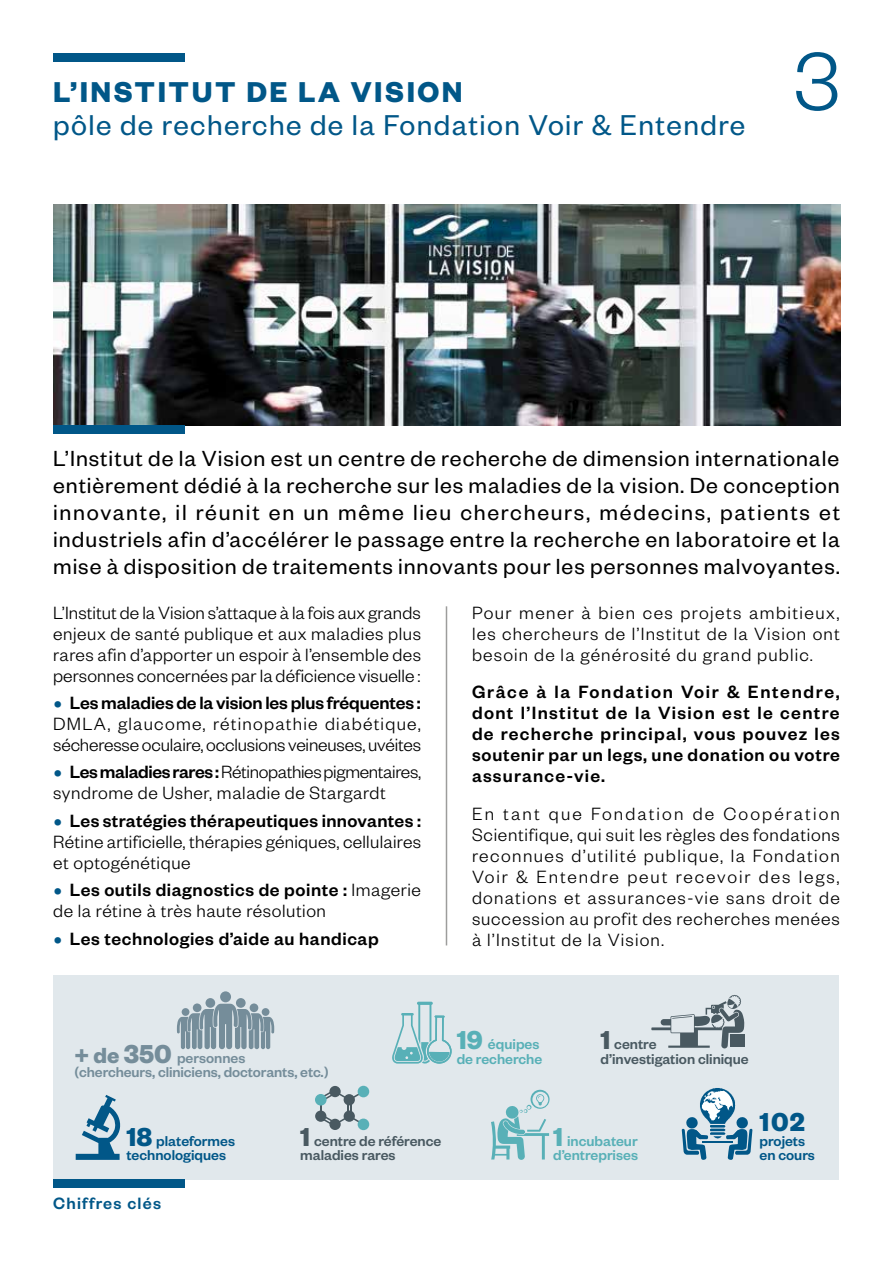
<style>
.page{position:relative;width:893px;height:1263px;background:#fff}
.page>*{position:absolute;margin:0;border:0;box-sizing:border-box;transform-origin:0 0}
.t1{font:300 90px "Founders Grotesk";color:#015788}
.t2{font:31.5px "Founders Grotesk";letter-spacing:.045em;color:#015788}
.t3{font:700 31.5px "Founders Grotesk";letter-spacing:.08em;color:#015788}
.t4{font:700 28.5px "Founders Grotesk";color:#015788}
.t5{font:24px/27px "Founders Grotesk";letter-spacing:.04em;color:#000;text-align:justify}
.t6{font:300 19.5px/21px "Founders Grotesk";letter-spacing:.025em;color:#000;text-align:justify}
.t7{font:500 19.5px/21px "Founders Grotesk";letter-spacing:.04em;color:#000;text-align:justify}
.t8{font:500 18px "Founders Grotesk";letter-spacing:.07em;color:#015788}
.t9{font:500 15.6px/14.2px "Founders Grotesk";color:#495961}
.t10{font:500 15.6px "Founders Grotesk";letter-spacing:-.005em;color:#758d9a}
.t11{font:500 15.6px/14.2px "Founders Grotesk";color:#58b0b7}
.t12{font:500 15.6px/14.2px "Founders Grotesk";color:#015788}
.s1{font-size:30px;color:#015788}
.s2{font-weight:500}
.s3{font-weight:300;font-size:30px;color:#015788}
.s4{font-weight:700;font-size:28.5px}
.s5{font-weight:700;font-size:24px}
</style>
<div class="page">
<div style="left:54px;top:975px;width:785px;height:204px;background:#e1e8ec"></div>
<div style="left:53px;top:1179px;width:132px;height:9px;background:#015788"></div>
<img style="left:53px;top:204px;width:787px;height:221px">
<div style="left:53px;top:425px;width:132px;height:9px;background:#015788"></div>
<div style="left:53px;top:53px;width:132px;height:9px;background:#015788"></div>
<svg style="left:76px;top:1095px;width:44px;height:65px"></svg>
<svg style="left:651px;top:995px;width:94px;height:53px"></svg>
<svg style="left:491px;top:1090px;width:59px;height:70px"></svg>
<div style="left:205px;top:998px;width:10px;height:10px;background:#758d9a;border-radius:50%"></div>
<div style="left:236px;top:998px;width:10px;height:10px;background:#758d9a;border-radius:50%"></div>
<svg style="left:177px;top:1004px;width:97px;height:45px"></svg>
<div style="left:220px;top:991px;width:11px;height:11px;background:#758d9a;border-radius:50%"></div>
<svg style="left:392px;top:1002px;width:60px;height:62px"></svg>
<svg style="left:320px;top:1090px;width:44px;height:36px"></svg>
<div style="left:329px;top:1119px;width:12px;height:11px;background:#495961;border-radius:50%"></div>
<div style="left:344px;top:1110px;width:11px;height:12px;background:#495961;border-radius:50%"></div>
<div style="left:315px;top:1110px;width:11px;height:12px;background:#495961;border-radius:50%"></div>
<div style="left:358px;top:1118px;width:11px;height:12px;background:#58b0b7;border-radius:50%"></div>
<div style="left:344px;top:1094px;width:11px;height:11px;background:#495961;border-radius:50%"></div>
<div style="left:315px;top:1094px;width:12px;height:11px;background:#58b0b7;border-radius:50%"></div>
<div style="left:358px;top:1086px;width:11px;height:11px;background:#58b0b7;border-radius:50%"></div>
<div style="left:329px;top:1086px;width:12px;height:11px;background:#495961;border-radius:50%"></div>
<img style="left:700px;top:1088px;width:36px;height:51px">
<img style="left:700px;top:1089px;width:33px;height:33px;border-radius:17px">
<hr style="left:708px;top:1141px;width:24px;height:2px;background:#015788">
<svg style="left:682px;top:1116px;width:37px;height:44px"></svg>
<svg style="left:726px;top:1116px;width:26px;height:44px"></svg>
<hr style="left:446px;top:606px;width:1px;height:339px;background:#9d9d9c">
<h2 class="t3" style="left:53px;top:72px;width:411px">L’INSTITUT DE LA VISION</h2>
<h2 class="t2" style="left:53px;top:105px;width:694px">pôle de recherche de la Fondation Voir &amp; Entendre</h2>
<h1 class="t1" style="left:794px;top:27px;width:47px">3</h1>
<p class="t5" style="left:53px;top:444px;width:788px">L’Institut de la Vision est un centre de recherche de dimension internationale entièrement dédié à la recherche sur les maladies de la vision. De conception innovante, il réunit en un même lieu chercheurs, médecins, patients et industriels afin d’accélérer le passage entre la recherche en laboratoire et la mise à disposition de traitements innovants pour les personnes malvoyantes.</p>
<p class="t6" style="left:53px;top:601px;width:369px">L’Institut de la Vision s’attaque à la fois aux grands enjeux de santé publique et aux maladies plus rares afin d’apporter un espoir à l’ensemble des personnes concernées par la déficience visuelle :</p>
<p class="t6" style="left:53px;top:691px;width:369px"><span class="s1">•</span> <span class="s2">Les maladies de la vision les plus fréquentes :<br></span>DMLA, glaucome, rétinopathie diabétique, sécheresse oculaire, occlusions veineuses, uvéites</p>
<p class="t6" style="left:53px;top:761px;width:369px"><span class="s1">•</span> <span class="s2">Les maladies rares :</span> Rétinopathies pigmentaires, syndrome de Usher, maladie de Stargardt</p>
<p class="t6" style="left:53px;top:809px;width:369px"><span class="s1">•</span> <span class="s2">Les stratégies thérapeutiques innovantes :<br></span>Rétine artificielle, thérapies géniques, cellulaires et optogénétique</p>
<p class="t6" style="left:53px;top:878px;width:369px"><span class="s1">•</span> <span class="s2">Les outils diagnostics de pointe :</span> Imagerie de la rétine à très haute résolution</p>
<p class="t7" style="left:53px;top:927px;width:327px"><span class="s3">•</span> Les technologies d’aide au handicap</p>
<p class="t6" style="left:472px;top:601px;width:369px">Pour mener à bien ces projets ambitieux, les chercheurs de l’Institut de la Vision ont besoin de la générosité du grand public.</p>
<p class="t7" style="left:472px;top:680px;width:370px">Grâce à la Fondation Voir &amp; Entendre, dont l’Institut de la Vision est le centre de recherche principal, vous pouvez les soutenir par un legs, une donation ou votre assurance-vie.</p>
<p class="t6" style="left:472px;top:802px;width:369px">En tant que Fondation de Coopération Scientifique, qui suit les règles des fondations reconnues d’utilité publique, la Fondation Voir &amp; Entendre peut recevoir des legs, donations et assurances-vie sans droit de succession au profit des recherches menées à l’Institut de la Vision.</p>
<p class="t11" style="left:457px;top:1036px;width:84px"><span class="s4">19</span> équipes</p>
<p class="t10" style="left:74px;top:1048px;width:172px"><span class="s5">+ de</span> <span class="s4">350</span> personnes</p>
<p class="t11" style="left:457px;top:1051px;width:87px">de recherche</p>
<p class="t10" style="left:74px;top:1063px;width:256px">(chercheurs, cliniciens, doctorants, etc.)</p>
<p class="t9" style="left:600px;top:1036px;width:150px"><span class="s4">1</span> centre d’investigation clinique</p>
<p class="t12" style="left:126px;top:1133px;width:110px"><span class="s4">18</span> plateformes technologiques</p>
<p class="t9" style="left:300px;top:1133px;width:143px"><span class="s4">1</span> centre de référence maladies rares</p>
<p class="t11" style="left:553px;top:1133px;width:86px"><span class="s4">1</span> incubateur d’entreprises</p>
<h3 class="t4" style="left:759px;top:1104px;width:47px">102</h3>
<p class="t12" style="left:759px;top:1133px;width:57px">projets en cours</p>
<p class="t8" style="left:53px;top:1192px;width:109px">Chiffres clés</p>
</div>
